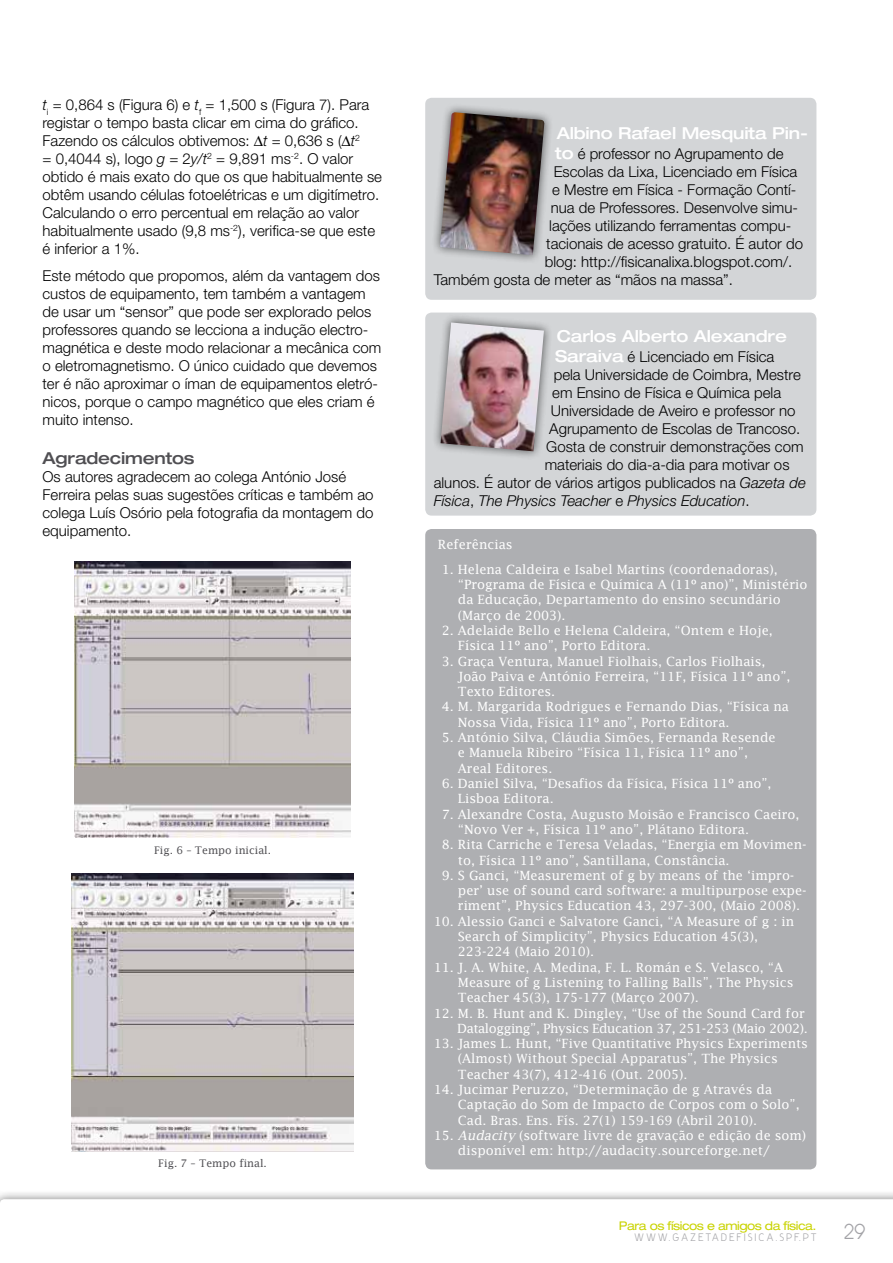
<style>
.page{position:relative;width:893px;height:1263px;background:#fff}
.page>*{position:absolute;margin:0;border:0;box-sizing:border-box;transform-origin:0 0}
.t1{font:18px "Y2 K Neophyte";color:#a3a3a7}
.t2{font:500 expanded 16.5px "Helvetica Neue LT";letter-spacing:-.01em;color:#fff}
.t3{font:500 expanded 16.5px "Helvetica Neue LT";letter-spacing:-.01em;color:#504f53}
.t4{font:300 15px/18px "Helvetica Neue";color:#000}
.t5{font:italic 300 15px "Helvetica Neue";color:#000}
.t6{font:12.75px/15.3px "Lucida Fax";color:#fff}
.t7{font:12.75px/15.3px "Lucida Fax";letter-spacing:-.03em;color:#fff;text-align:right}
.t8{font:expanded 12px "Helvetica Neue LT";letter-spacing:-.04em;color:#c9d300}
.t9{font:10.5px "Lucida Fax";color:#504f53}
.t10{font:9px "Y2 K Neophyte";letter-spacing:.28em;color:#a3a3a7}
.s1{font-style:italic}
.s2{font-family:"Helvetica Neue LT";font-weight:500;font-stretch:expanded;font-size:16.5px;color:#fff}
.s3{font-style:normal}
</style>
<div class="page">
<div style="left:0;top:1190px;width:893px;height:73px;background:#000;opacity:.45"></div>
<svg style="left:0;top:1199px;width:893px;height:64px"></svg>
<img style="left:75px;top:561px;width:276px;height:277px">
<img style="left:72px;top:873px;width:282px;height:278px">
<div style="left:425px;top:529px;width:391px;height:640px;background:#aeafb2;border-radius:6px"></div>
<div style="left:425px;top:98px;width:391px;height:202px;background:#d3d5d7;border-radius:6px"></div>
<div style="left:431px;top:103px;width:122px;height:160px;background:#000;opacity:.6"></div>
<img style="left:440px;top:112px;width:105px;height:143px">
<div style="left:425px;top:313px;width:391px;height:203px;background:#d3d5d7;border-radius:6px"></div>
<div style="left:431px;top:313px;width:121px;height:146px;background:#000;opacity:.6"></div>
<img style="left:441px;top:322px;width:103px;height:129px">
<p class="t4" style="left:43px;top:95px;width:341px"><span class="s1">t</span><sub>i</sub> = 0,864 s (Figura 6) e <span class="s1">t</span><sub>f</sub> = 1,500 s (Figura 7). Para registar o tempo basta clicar em cima do gráfico.<br>Fazendo os cálculos obtivemos: ∆<span class="s1">t</span> = 0,636 s (∆<span class="s1">t</span><sup>2<br></sup>= 0,4044 s), logo <span class="s1">g</span> = 2<span class="s1">y/t</span><sup>2</sup> = 9,891 ms<sup>-2</sup>. O valor obtido é mais exato do que os que habitualmente se obtêm usando células fotoelétricas e um digitímetro.<br>Calculando o erro percentual em relação ao valor habitualmente usado (9,8 ms<sup>-2</sup>), verifica-se que este é inferior a 1%.</p>
<p class="t4" style="left:43px;top:266px;width:340px">Este método que propomos, além da vantagem dos custos de equipamento, tem também a vantagem de usar um “sensor” que pode ser explorado pelos professores quando se lecciona a indução electro&shy;magnética e deste modo relacionar a mecânica com o eletromagnetismo. O único cuidado que devemos ter é não aproximar o íman de equipamentos eletró&shy;nicos, porque o campo magnético que eles criam é muito intenso.</p>
<p class="t3" style="left:43px;top:448px;width:154px">Agradecimentos</p>
<p class="t4" style="left:43px;top:467px;width:332px">Os autores agradecem ao colega António José Ferreira pelas suas sugestões críticas e também ao colega Luís Osório pela fotografia da montagem do equipamento.</p>
<p class="t9" style="left:154px;top:844px;width:119px">Fig. 6 – Tempo inicial.</p>
<p class="t9" style="left:158px;top:1157px;width:110px">Fig. 7 – Tempo final.</p>
<p class="t2" style="left:557px;top:123px;width:253px">Albino Rafael Mesquita Pin-</p>
<p class="t4" style="left:555px;top:144px;width:230px"><span class="s2">to</span> é professor no Agrupamento de</p>
<p class="t4" style="left:554px;top:162px;width:245px">Escolas da Lixa, Licenciado em Física</p>
<p class="t4" style="left:552px;top:180px;width:246px">e Mestre em Física - Formação Contí-</p>
<p class="t4" style="left:551px;top:198px;width:249px">nua de Professores. Desenvolve simu-</p>
<p class="t4" style="left:549px;top:216px;width:244px">lações utilizando ferramentas compu-</p>
<p class="t4" style="left:546px;top:234px;width:258px">tacionais de acesso gratuito. É autor do</p>
<p class="t4" style="left:545px;top:252px;width:249px">blog: http://fisicanalixa.blogspot.com/.</p>
<p class="t4" style="left:434px;top:270px;width:301px">Também gosta de meter as “mãos na massa”.</p>
<p class="t2" style="left:557px;top:326px;width:232px">Carlos Alberto Alexandre</p>
<p class="t4" style="left:555px;top:348px;width:221px"><span class="s2">Saraiva</span> é Licenciado em Física</p>
<p class="t4" style="left:554px;top:366px;width:249px">pela Universidade de Coimbra, Mestre</p>
<p class="t4" style="left:552px;top:384px;width:230px">em Ensino de Física e Química pela</p>
<p class="t4" style="left:551px;top:402px;width:246px">Universidade de Aveiro e professor no</p>
<p class="t4" style="left:549px;top:420px;width:252px">Agrupamento de Escolas de Trancoso.</p>
<p class="t4" style="left:546px;top:438px;width:259px">Gosta de construir demonstrações com</p>
<p class="t4" style="left:545px;top:456px;width:246px">materiais do dia-a-dia para motivar os</p>
<p class="t4" style="left:434px;top:474px;width:374px">alunos. É autor de vários artigos publicados na <span class="s1">Gazeta de</span></p>
<p class="t5" style="left:434px;top:492px;width:317px">Física<span class="s3">,</span> The Physics Teacher <span class="s3">e</span> Physics Education<span class="s3">.</span></p>
<p class="t6" style="left:438px;top:537px;width:76px">Referências</p>
<p class="t6" style="left:458px;top:561px;width:351px;text-indent:-16px">1. Helena Caldeira e Isabel Martins (coordenadoras), “Programa de Física e Química A (11º ano)”, Ministério da Educação, Departamento do ensino secundário (Março de 2003).</p>
<p class="t6" style="left:458px;top:623px;width:317px;text-indent:-16px">2. Adelaide Bello e Helena Caldeira, “Ontem e Hoje,<br>Física 11º ano”, Porto Editora.</p>
<p class="t6" style="left:458px;top:653px;width:334px;text-indent:-16px">3. Graça Ventura, Manuel Fiolhais, Carlos Fiolhais,<br>João Paiva e António Ferreira, “11F, Física 11º ano”,<br>Texto Editores.</p>
<p class="t6" style="left:458px;top:699px;width:333px;text-indent:-16px">4. M. Margarida Rodrigues e Fernando Dias, “Física na<br>Nossa Vida, Física 11º ano”, Porto Editora.</p>
<p class="t6" style="left:458px;top:730px;width:319px;text-indent:-16px">5. António Silva, Cláudia Simões, Fernanda Resende e Manuela Ribeiro “Física 11, Física 11º ano”,<br>Areal Editores.</p>
<p class="t6" style="left:458px;top:776px;width:315px;text-indent:-16px">6. Daniel Silva, “Desafios da Física, Física 11º ano”,<br>Lisboa Editora.</p>
<p class="t6" style="left:458px;top:806px;width:343px;text-indent:-16px">7. Alexandre Costa, Augusto Moisão e Francisco Caeiro, “Novo Ver +, Física 11º ano”, Plátano Editora.</p>
<p class="t6" style="left:458px;top:837px;width:350px;text-indent:-16px">8. Rita Carriche e Teresa Veladas, “Energia em Movimen&shy;to, Física 11º ano”, Santillana, Constância.</p>
<p class="t6" style="left:458px;top:867px;width:350px;text-indent:-16px">9. S Ganci, “Measurement of g by means of the ‘impro&shy;per’ use of sound card software: a multipurpose expe&shy;riment”, Physics Education 43, 297-300, (Maio 2008).</p>
<p class="t6" style="left:458px;top:913px;width:338px;text-indent:-24px">10. Alessio Ganci e Salvatore Ganci, “A Measure of g : in<br>Search of Simplicity”, Physics Education 45(3),<br>223-224 (Maio 2010).</p>
<p class="t6" style="left:458px;top:959px;width:337px;text-indent:-24px">11. J. A. White, A. Medina, F. L. Román e S. Velasco, “A<br>Measure of g Listening to Falling Balls”, The Physics<br>Teacher 45(3), 175-177 (Março 2007).</p>
<p class="t7" style="left:434px;top:1005px;width:375px">12. M. B. Hunt and K. Dingley, “Use of the Sound Card for<br>Datalogging”, Physics Education 37, 251-253 (Maio 2002).</p>
<p class="t6" style="left:458px;top:1036px;width:352px;text-indent:-24px">13. James L. Hunt, “Five Quantitative Physics Experiments (Almost) Without Special Apparatus”, The Physics<br>Teacher 43(7), 412-416 (Out. 2005).</p>
<p class="t6" style="left:458px;top:1082px;width:343px;text-indent:-24px">14. Jucimar Peruzzo, “Determinação de g Através da<br>Captação do Som de Impacto de Corpos com o Solo”,<br>Cad. Bras. Ens. Fís. 27(1) 159-169 (Abril 2010).</p>
<p class="t6" style="left:458px;top:1127px;width:350px;text-indent:-24px">15. <span class="s1">Audacity</span> (software livre de gravação e edição de som) disponível em: http://audacity.sourceforge.net/</p>
<p class="t8" style="left:619px;top:1218px;width:199px">Para os físicos e amigos da física.</p>
<p class="t10" style="left:634px;top:1231px;width:183px">WWW.GAZETADEFISICA.SPF.PT</p>
<h1 class="t1" style="left:844px;top:1219px;width:23px">29</h1>
</div>
